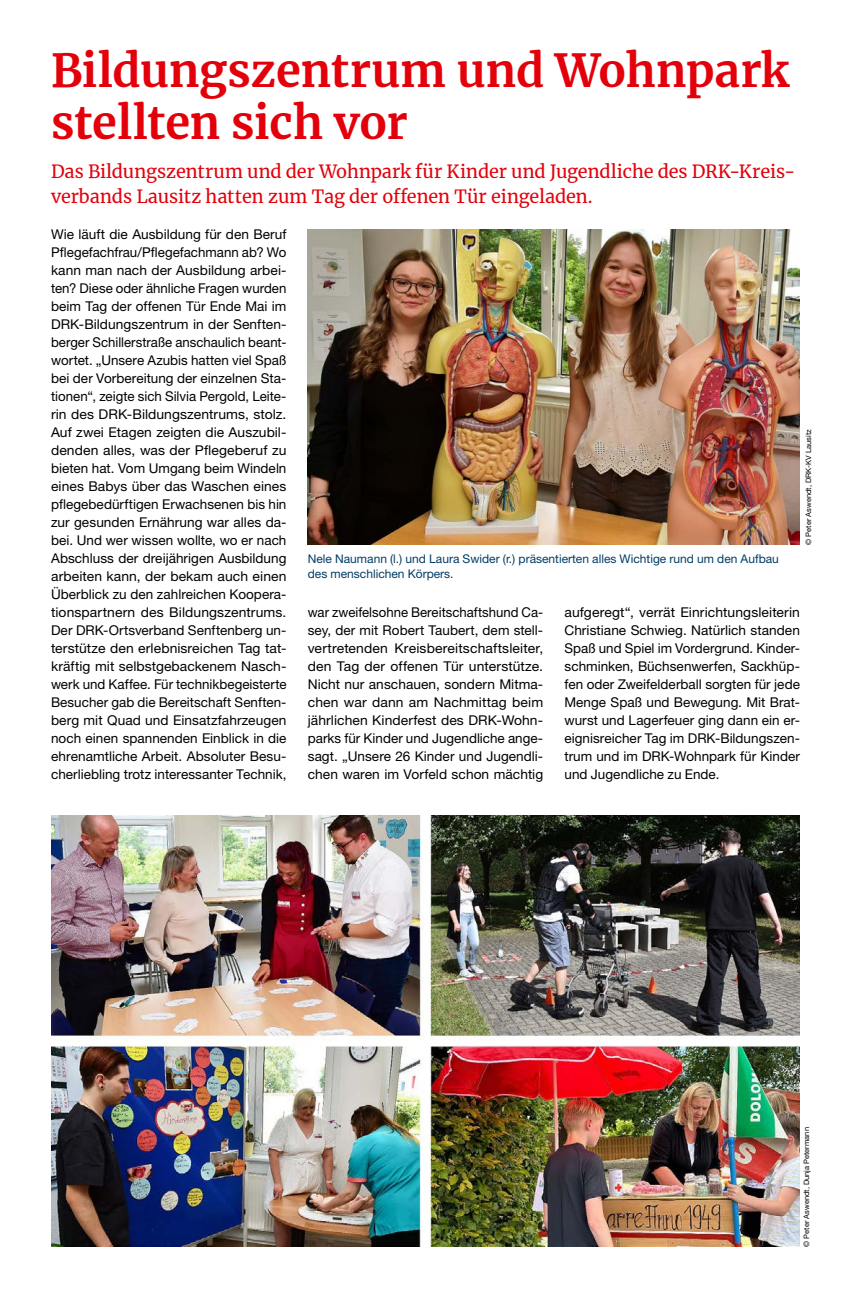
<style>
.page{position:relative;width:851px;height:1297px;background:#fff}
.page>*{position:absolute;margin:0;border:0;box-sizing:border-box;transform-origin:0 0}
.MGB_Headline{font:700 45px/52.5px "Merriweather";letter-spacing:-.005em;color:#e3000b}
.MGB_Subline{font:18px/25.5px "Merriweather";letter-spacing:-.005em;color:#e3000b}
.MGB_Copy{font:13.5px/18px "Helvetica Neue LT Pro";color:#000;text-align:justify}
.MGB_BU{font:12px/15px "Helvetica Neue LT Pro";color:#003c65}
.MGB_Fotocredits{font:7.5px "Helvetica Neue LT Pro";color:#000}
</style>
<div class="page">
<img style="left:308px;top:229px;width:491px;height:315px">
<img style="left:51px;top:815px;width:748px;height:432px">
<p class="MGB_Headline" style="left:51px;top:43px;width:739px">Bildungszentrum und Wohnpark stellten sich vor</p>
<p class="MGB_Subline" style="left:51px;top:158px;width:745px">Das Bildungszentrum und der Wohnpark für Kinder und Jugendliche des DRK-Kreis&shy;verbands Lausitz hatten zum Tag der offenen Tür eingeladen.</p>
<p class="MGB_Copy" style="left:51px;top:224px;width:237px">Wie läuft die Ausbildung für den Beruf Pflegefachfrau/Pflegefachmann ab? Wo kann man nach der Ausbildung arbei&shy;ten? Diese oder ähnliche Fragen wurden beim Tag der offenen Tür Ende Mai im DRK-Bildungszentrum in der Senften&shy;berger Schillerstraße anschaulich beant&shy;wortet. „Unsere Azubis hatten viel Spaß bei der Vorbereitung der einzelnen Sta&shy;tionen“, zeigte sich Silvia Pergold, Leite&shy;rin des DRK-Bildungszentrums, stolz.<br>Auf zwei Etagen zeigten die Auszubil&shy;denden alles, was der Pflegeberuf zu bieten hat. Vom Umgang beim Windeln eines Babys über das Waschen eines pflegebedürftigen Erwachsenen bis hin zur gesunden Ernährung war alles da&shy;bei. Und wer wissen wollte, wo er nach Abschluss der dreijährigen Ausbildung arbeiten kann, der bekam auch einen Überblick zu den zahlreichen Koopera&shy;tionspartnern des Bildungszentrums.<br>Der DRK-Ortsverband Senftenberg un&shy;terstütze den erlebnisreichen Tag tat&shy;kräftig mit selbstgebackenem Nasch&shy;werk und Kaffee. Für technikbegeisterte Besucher gab die Bereitschaft Senften&shy;berg mit Quad und Einsatzfahrzeugen noch einen spannenden Einblick in die ehrenamtliche Arbeit. Absoluter Besu&shy;cherliebling trotz interessanter Technik,</p>
<p class="MGB_Fotocredits" style="left:803px;top:545px;width:117px;rotate:-90deg">© Peter Aswendt, DRK-KV Lausitz</p>
<p class="MGB_BU" style="left:308px;top:550px;width:472px">Nele Naumann (l.) und Laura Swider (r.) präsentierten alles Wichtige rund um den Aufbau des menschlichen Körpers.</p>
<p class="MGB_Copy" style="left:308px;top:602px;width:237px">war zweifelsohne Bereitschaftshund Ca&shy;sey, der mit Robert Taubert, dem stell&shy;vertretenden Kreisbereitschaftsleiter, den Tag der offenen Tür unterstütze.<br>Nicht nur anschauen, sondern Mitma&shy;chen war dann am Nachmittag beim jährlichen Kinderfest des DRK-Wohn&shy;parks für Kinder und Jugendliche ange&shy;sagt. „Unsere 26 Kinder und Jugendli&shy;chen waren im Vorfeld schon mächtig</p>
<p class="MGB_Copy" style="left:564px;top:602px;width:237px">aufgeregt“, verrät Einrichtungsleiterin Christiane Schwieg. Natürlich standen Spaß und Spiel im Vordergrund. Kinder&shy;schminken, Büchsenwerfen, Sackhüp&shy;fen oder Zweifelderball sorgten für jede Menge Spaß und Bewegung. Mit Brat&shy;wurst und Lagerfeuer ging dann ein er&shy;eignisreicher Tag im DRK-Bildungszen&shy;trum und im DRK-Wohnpark für Kinder und Jugendliche zu Ende.</p>
<p class="MGB_Fotocredits" style="left:801px;top:1247px;width:121px;rotate:-90deg">© Peter Aswendt, Dunja Petermann</p>
</div>
